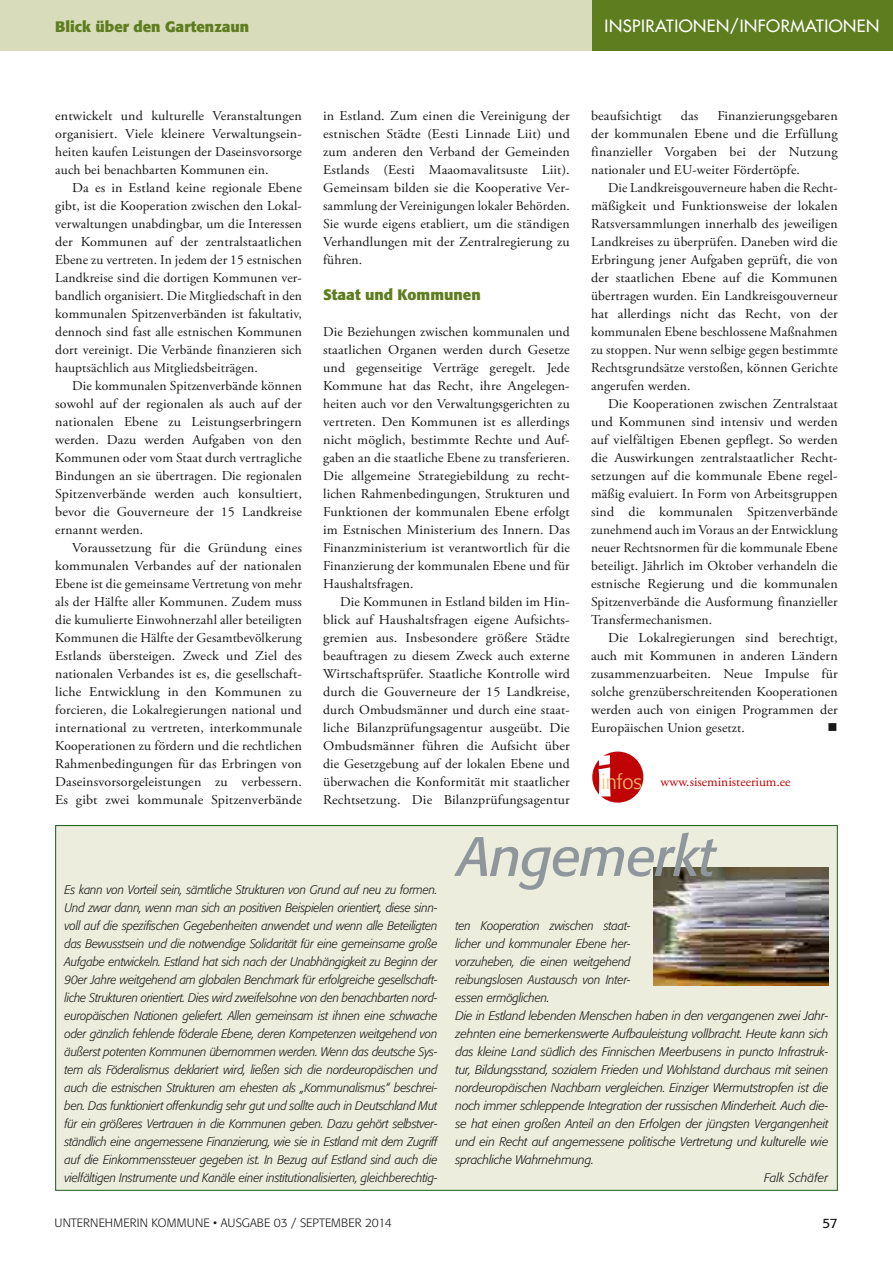
<style>
.page{position:relative;width:893px;height:1263px;background:#fff}
.page>*{position:absolute;margin:0;border:0;box-sizing:border-box;transform-origin:0 0}
.t1{font:700 52.65px "Formata";color:#fff}
.t2{font:300 20.55px "Formata";color:#fac074}
.t3{font:500 16.5px "Futura Std";letter-spacing:.03em;color:#fff}
.t4{font:700 15px "Formata";color:#5e7d1f}
.t5{font:13.5px/18px "Adobe Garamond Pro";letter-spacing:.01em;color:#181716;text-align:justify}
.t6{font:13.5px/18px "Adobe Garamond Pro";letter-spacing:.01em;color:#181716;text-align:justify;scale:1.04 1}
.t7{font:13.5px "Adobe Garamond Pro";color:#c00304}
.t8{font:13.5px "Formata";color:#181716}
.t9{font:13.5px "Wingdings";color:#181716}
.t10{font:italic 300 12.3px/18px "Formata";letter-spacing:-.01em;color:#181716;text-align:justify;scale:.96 1}
.t11{font:italic 300 12.3px "Formata";letter-spacing:-.01em;color:#181716}
.t12{font:italic 300 12.3px "Formata";letter-spacing:.01em;color:#181716}
.t13{font:300 12px "Formata";color:#181716}
</style>
<div class="page">
<div style="left:591px;top:0;width:302px;height:51px;background:#5e7d1f"></div>
<div style="left:0;top:0;width:591px;height:51px;background:#d9dcbb"></div>
<div style="left:56px;top:825px;width:781px;height:365px;background:#eceddd"></div>
<img style="left:653px;top:868px;width:175px;height:118px">
<svg style="left:454px;top:832px;width:263px;height:58px"></svg>
<div style="left:592px;top:751px;width:51px;height:52px;background:#c00304;border-radius:50%"></div>
<p class="t4" style="left:55px;top:18px;width:196px">Blick über den Gartenzaun</p>
<p class="t3" style="left:605px;top:16px;width:276px">INSPIRATIONEN/INFORMATIONEN</p>
<p class="t6" style="left:55px;top:107px;width:239px">entwickelt und kulturelle Veranstaltungen organisiert. Viele kleinere Verwaltungsein&shy;heiten kaufen Leistungen der Daseinsvorsorge auch bei benachbarten Kommunen ein.</p>
<p class="t6" style="left:55px;top:179px;width:239px;text-indent:17px">Da es in Estland keine regionale Ebene gibt, ist die Kooperation zwischen den Lokal&shy;verwaltungen unabdingbar, um die Interessen der Kommunen auf der zentralstaatlichen Ebene zu vertreten. In jedem der 15 estnischen Landkreise sind die dortigen Kommunen ver&shy;bandlich organisiert. Die Mitgliedschaft in den kommunalen Spitzenverbänden ist fakultativ, dennoch sind fast alle estnischen Kommunen dort vereinigt. Die Verbände finanzieren sich hauptsächlich aus Mitgliedsbeiträgen.</p>
<p class="t5" style="left:55px;top:377px;width:248px;text-indent:17px">Die kommunalen Spitzenverbände können sowohl auf der regionalen als auch auf der nationalen Ebene zu Leistungserbringern werden. Dazu werden Aufgaben von den Kommunen oder vom Staat durch vertragliche Bindungen an sie übertragen. Die regionalen Spitzenverbände werden auch konsultiert, bevor die Gouverneure der 15 Landkreise ernannt werden.</p>
<p class="t6" style="left:55px;top:539px;width:239px;text-indent:17px">Voraussetzung für die Gründung eines kommunalen Verbandes auf der nationalen Ebene ist die gemeinsame Vertretung von mehr als der Hälfte aller Kommunen. Zudem muss die kumulierte Einwohnerzahl aller beteiligten Kommunen die Hälfte der Gesamtbevölkerung Estlands übersteigen. Zweck und Ziel des nationalen Verbandes ist es, die gesellschaft&shy;liche Entwicklung in den Kommunen zu forcieren, die Lokalregierungen national und international zu vertreten, interkommunale Kooperationen zu fördern und die rechtlichen Rahmenbedingungen für das Erbringen von Daseinsvorsorgeleistungen zu verbessern.<br>Es gibt zwei kommunale Spitzenverbände</p>
<p class="t6" style="left:323px;top:107px;width:239px">in Estland. Zum einen die Vereinigung der estnischen Städte (Eesti Linnade Liit) und zum anderen den Verband der Gemeinden Estlands (Eesti Maaomavalitsuste Liit).<br>Gemeinsam bilden sie die Kooperative Ver&shy;sammlung der Vereinigungen lokaler Behörden.<br>Sie wurde eigens etabliert, um die ständigen Verhandlungen mit der Zentralregierung zu führen.</p>
<p class="t4" style="left:323px;top:285px;width:159px">Staat und Kommunen</p>
<p class="t5" style="left:323px;top:323px;width:248px">Die Beziehungen zwischen kommunalen und staatlichen Organen werden durch Gesetze und gegenseitige Verträge geregelt. Jede Kommune hat das Recht, ihre Angelegen&shy;heiten auch vor den Verwaltungsgerichten zu vertreten. Den Kommunen ist es allerdings nicht möglich, bestimmte Rechte und Auf&shy;gaben an die staatliche Ebene zu transferieren.<br>Die allgemeine Strategiebildung zu recht&shy;lichen Rahmenbedingungen, Strukturen und Funktionen der kommunalen Ebene erfolgt im Estnischen Ministerium des Innern. Das Finanzministerium ist verantwortlich für die Finanzierung der kommunalen Ebene und für Haushaltsfragen.</p>
<p class="t5" style="left:323px;top:593px;width:248px;text-indent:17px">Die Kommunen in Estland bilden im Hin&shy;blick auf Haushaltsfragen eigene Aufsichts&shy;gremien aus. Insbesondere größere Städte beauftragen zu diesem Zweck auch externe Wirtschaftsprüfer. Staatliche Kontrolle wird durch die Gouverneure der 15 Landkreise, durch Ombudsmänner und durch eine staat&shy;liche Bilanzprüfungsagentur ausgeübt. Die Ombudsmänner führen die Aufsicht über die Gesetzgebung auf der lokalen Ebene und überwachen die Konformität mit staatlicher Rechtsetzung. Die Bilanzprüfungsagentur</p>
<p class="t6" style="left:591px;top:107px;width:239px;text-indent:126px">Finanzierungsgebaren der kommunalen Ebene und die Erfüllung finanzieller Vorgaben bei der Nutzung nationaler und EU-weiter Fördertöpfe.</p>
<p class="t5" style="left:591px;top:179px;width:248px;text-indent:17px">Die Landkreisgouverneure haben die Recht&shy;mäßigkeit und Funktionsweise der lokalen Ratsversammlungen innerhalb des jeweiligen Landkreises zu überprüfen. Daneben wird die Erbringung jener Aufgaben geprüft, die von der staatlichen Ebene auf die Kommunen übertragen wurden. Ein Landkreisgouverneur hat allerdings nicht das Recht, von der kommunalen Ebene beschlossene Maßnahmen zu stoppen. Nur wenn selbige gegen bestimmte Rechtsgrundsätze verstoßen, können Gerichte angerufen werden.</p>
<p class="t5" style="left:591px;top:395px;width:248px;text-indent:17px">Die Kooperationen zwischen Zentralstaat und Kommunen sind intensiv und werden auf vielfältigen Ebenen gepflegt. So werden die Auswirkungen zentralstaatlicher Recht&shy;setzungen auf die kommunale Ebene regel&shy;mäßig evaluiert. In Form von Arbeitsgruppen sind die kommunalen Spitzenverbände zunehmend auch im Voraus an der Entwicklung neuer Rechtsnormen für die kommunale Ebene beteiligt. Jährlich im Oktober verhandeln die estnische Regierung und die kommunalen Spitzenverbände die Ausformung finanzieller Transfermechanismen.</p>
<p class="t6" style="left:591px;top:629px;width:239px;text-indent:17px">Die Lokalregierungen sind berechtigt, auch mit Kommunen in anderen Ländern zusammenzuarbeiten. Neue Impulse für solche grenzüberschreitenden Kooperationen werden auch von einigen Programmen der Europäischen Union gesetzt.</p>
<p class="t6" style="left:591px;top:107px;width:69px">beaufsichtigt</p>
<p class="t6" style="left:681px;top:107px;width:18px">das</p>
<p class="t9" style="left:827px;top:720px;width:12px">■</p>
<h1 class="t1" style="left:596px;top:744px;width:18px">i</h1>
<h2 class="t2" style="left:602px;top:770px;width:42px">infos</h2>
<p class="t7" style="left:661px;top:774px;width:132px">www.siseministeerium.ee</p>
<p class="t10" style="left:65px;top:881px;width:390px">Es kann von Vorteil sein, sämtliche Strukturen von Grund auf neu zu formen.<br>Und zwar dann, wenn man sich an positiven Beispielen orientiert, diese sinn&shy;voll auf die spezifischen Gegebenheiten anwendet und wenn alle Beteiligten das Bewusstsein und die notwendige Solidarität für eine gemeinsame große Aufgabe entwickeln. Estland hat sich nach der Unabhängigkeit zu Beginn der 90er Jahre weitgehend am globalen Benchmark für erfolgreiche gesellschaft&shy;liche Strukturen orientiert. Dies wird zweifelsohne von den benachbarten nord&shy;europäischen Nationen geliefert. Allen gemeinsam ist ihnen eine schwache oder gänzlich fehlende föderale Ebene, deren Kompetenzen weitgehend von äußerst potenten Kommunen übernommen werden. Wenn das deutsche Sys&shy;tem als Föderalismus deklariert wird, ließen sich die nordeuropäischen und auch die estnischen Strukturen am ehesten als „Kommunalismus“ beschrei&shy;ben. Das funktioniert offenkundig sehr gut und sollte auch in Deutschland Mut für ein größeres Vertrauen in die Kommunen geben. Dazu gehört selbstver&shy;ständlich eine angemessene Finanzierung, wie sie in Estland mit dem Zugriff auf die Einkommenssteuer gegeben ist. In Bezug auf Estland sind auch die vielfältigen Instrumente und Kanäle einer institutionalisierten, gleichberechtig-</p>
<p class="t10" style="left:455px;top:917px;width:184px">ten Kooperation zwischen staat-</p>
<p class="t10" style="left:455px;top:935px;width:184px">licher und kommunaler Ebene her-</p>
<p class="t10" style="left:455px;top:953px;width:184px">vorzuheben, die einen weitgehend</p>
<p class="t10" style="left:455px;top:971px;width:184px">reibungslosen Austausch von Inter-</p>
<p class="t10" style="left:455px;top:989px;width:100px">essen ermöglichen.</p>
<p class="t11" style="left:455px;top:1008px;width:374px">Die in Estland lebenden Menschen haben in den vergangenen zwei Jahr-</p>
<p class="t11" style="left:455px;top:1026px;width:374px">zehnten eine bemerkenswerte Aufbauleistung vollbracht. Heute kann sich</p>
<p class="t11" style="left:455px;top:1044px;width:374px">das kleine Land südlich des Finnischen Meerbusens in puncto Infrastruk-</p>
<p class="t11" style="left:455px;top:1062px;width:374px">tur, Bildungsstand, sozialem Frieden und Wohlstand durchaus mit seinen</p>
<p class="t11" style="left:455px;top:1080px;width:374px">nordeuropäischen Nachbarn vergleichen. Einziger Wermutstropfen ist die</p>
<p class="t11" style="left:455px;top:1098px;width:374px">noch immer schleppende Integration der russischen Minderheit. Auch die-</p>
<p class="t11" style="left:455px;top:1116px;width:374px">se hat einen großen Anteil an den Erfolgen der jüngsten Vergangenheit</p>
<p class="t11" style="left:455px;top:1134px;width:374px">und ein Recht auf angemessene politische Vertretung und kulturelle wie</p>
<p class="t11" style="left:455px;top:1152px;width:140px">sprachliche Wahrnehmung.</p>
<p class="t12" style="left:764px;top:1170px;width:66px">Falk Schäfer</p>
<p class="t13" style="left:54px;top:1216px;width:339px">UNTERNEHMERIN KOMMUNE • AUSGABE 03 / SEPTEMBER 2014</p>
<p class="t8" style="left:822px;top:1215px;width:17px">57</p>
</div>
